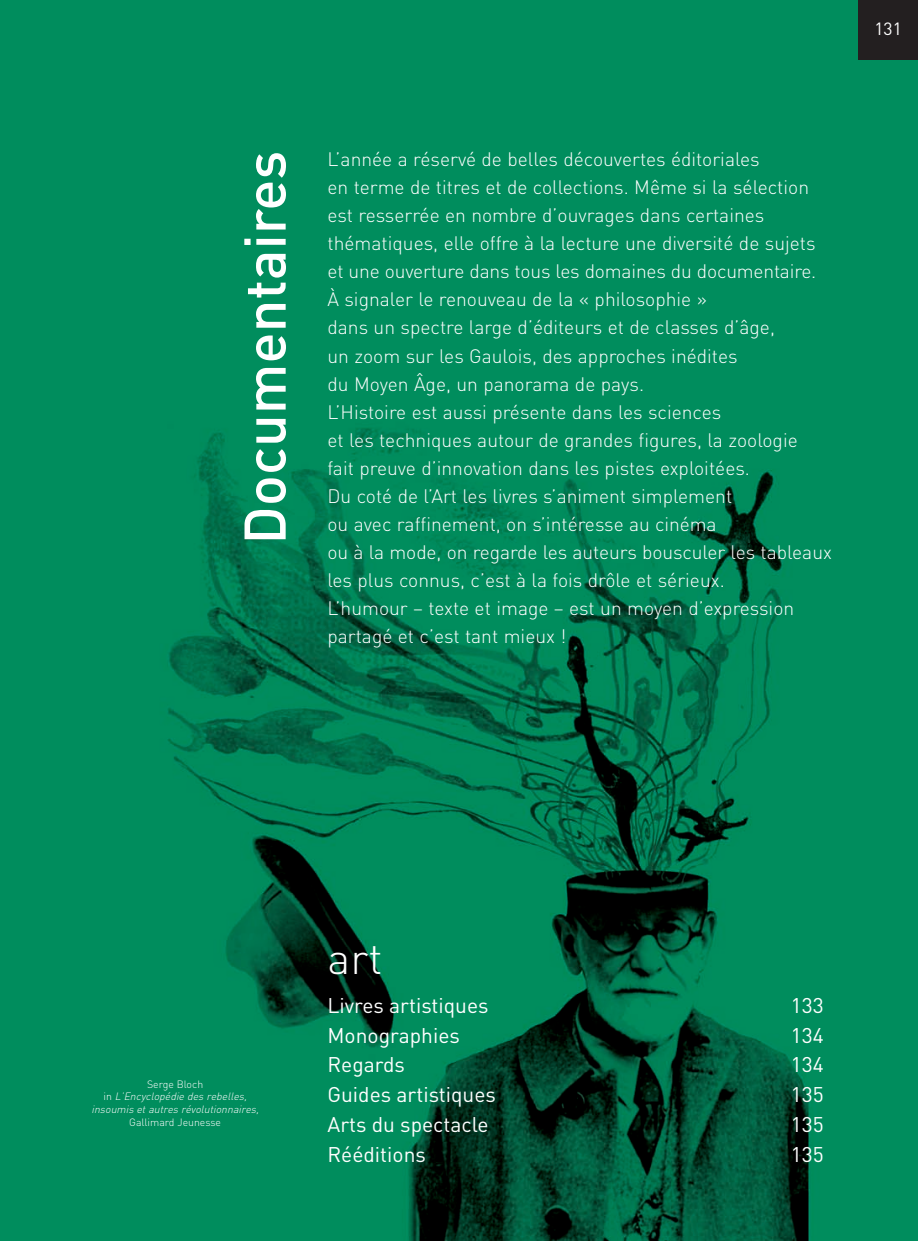
<style>
.page{position:relative;width:918px;height:1241px;background:#fff}
.page>*{position:absolute;margin:0;border:0;box-sizing:border-box;transform-origin:0 0}
.t1{font:500 57.75px "DIN";color:#fff}
.t2{font:300 43.75px "DIN";color:#fff}
.t3{font:21px "DIN";color:#fff}
.t4{font:300 19.25px/28px "DIN";color:#fff}
.t5{font:17.5px "DIN";color:#fff}
.t6{font:italic 300 10.5px/12.6px "DIN";color:#fff;text-align:center}
.t7{font:300 10.5px "DIN";color:#fff}
.s1{font-style:normal}
</style>
<div class="page">
<img style="left:0;top:0;width:918px;height:1240px">
<div style="left:858px;top:0;width:60px;height:60px;background:#231f20"></div>
<p class="t5" style="left:874px;top:18px;width:29px">131</p>
<h1 class="t1" style="left:232px;top:544px;width:395px;rotate:-90deg">Documentaires</h1>
<p class="t4" style="left:327px;top:146px;width:506px">L’année a réservé de belles découvertes éditoriales<br>en terme de titres et de collections. Même si la sélection est resserrée en nombre d’ouvrages dans certaines thématiques, elle offre à la lecture une diversité de sujets et une ouverture dans tous les domaines du documentaire.<br>À signaler le renouveau de la « philosophie »<br>dans un spectre large d’éditeurs et de classes d’âge,<br>un zoom sur les Gaulois, des approches inédites<br>du Moyen Âge, un panorama de pays.<br>L’Histoire est aussi présente dans les sciences<br>et les techniques autour de grandes figures, la zoologie<br>fait preuve d’innovation dans les pistes exploitées.<br>Du coté de l’Art les livres s’animent simplement<br>ou avec raffinement, on s’intéresse au cinéma<br>ou à la mode, on regarde les auteurs bousculer les tableaux les plus connus, c’est à la fois drôle et sérieux.<br>L’humour – texte et image – est un moyen d’expression partagé et c’est tant mieux !</p>
<p class="t6" style="left:92px;top:1077px;width:171px"><span class="s1">Serge Bloch<br>i n</span> L’Encyclopédie des rebelles, insoumis et autres révolutionnaires,</p>
<p class="t7" style="left:129px;top:1115px;width:93px">Gallimard Jeunesse</p>
<h2 class="t2" style="left:327px;top:933px;width:57px">art</h2>
<p class="t3" style="left:327px;top:993px;width:163px">Livres artistiques</p>
<p class="t3" style="left:791px;top:993px;width:34px">133</p>
<p class="t3" style="left:327px;top:1022px;width:134px">Monographies</p>
<p class="t3" style="left:791px;top:1022px;width:34px">134</p>
<p class="t3" style="left:327px;top:1052px;width:79px">Regards</p>
<p class="t3" style="left:791px;top:1052px;width:34px">134</p>
<p class="t3" style="left:327px;top:1082px;width:170px">Guides artistiques</p>
<p class="t3" style="left:791px;top:1082px;width:34px">135</p>
<p class="t3" style="left:327px;top:1112px;width:163px">Arts du spectacle</p>
<p class="t3" style="left:791px;top:1112px;width:34px">135</p>
<p class="t3" style="left:327px;top:1142px;width:100px">Rééditions</p>
<p class="t3" style="left:791px;top:1142px;width:34px">135</p>
</div>
